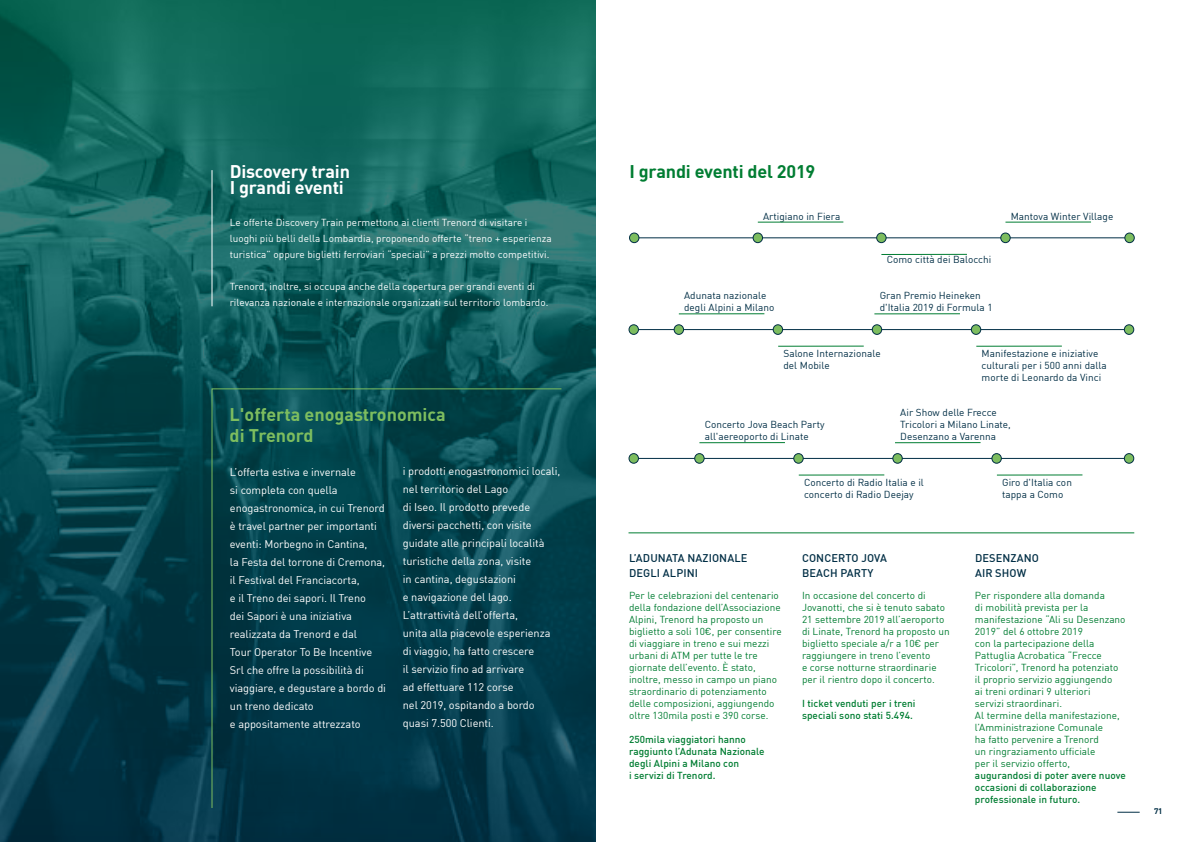
<style>
.page{position:relative;width:1191px;height:842px;background:#fff}
.page>*{position:absolute;margin:0;border:0;box-sizing:border-box;transform-origin:0 0}
.t1{font:700 18px/21.6px "DIN Pro";color:#7dbd5f}
.t2{font:700 18px/16px "DIN Pro";letter-spacing:-.01em;color:#fff}
.t3{font:700 18px "DIN Pro";letter-spacing:-.01em;color:#007d32}
.t4{font:11px/18px "DIN Pro";letter-spacing:-.005em;color:#fff}
.t5{font:500 11px/15px "DIN Pro";letter-spacing:.01em;color:#002e45}
.t6{font:10px/12px "DIN Pro";letter-spacing:.005em;color:#007d32}
.t7{font:10px/12px "DIN Pro";letter-spacing:.005em;color:#002e45}
.t8{font:10px/16px "DIN Pro";letter-spacing:.005em;color:#fff}
.t9{font:500 10px/12px "DIN Pro";letter-spacing:.005em;color:#007d32}
.t10{font:700 8px "DIN Pro";color:#002e45}
</style>
<div class="page">
<svg style="left:1117px;top:812px;width:22px;height:1px"></svg>
<svg style="left:0;top:0;width:595px;height:842px;background:#0d5657"></svg>
<hr style="left:212px;top:170px;width:1px;height:136px;background:#fff">
<hr style="left:634px;top:329px;width:498px;height:1px;background:#002e45">
<div style="left:1124px;top:325px;width:9px;height:9px;background:#7dbd5f;border-radius:50%"></div>
<div style="left:1123px;top:324px;width:11px;height:11px;border:1px solid #002e45;border-radius:50%"></div>
<div style="left:629px;top:325px;width:9px;height:9px;background:#7dbd5f;border-radius:50%"></div>
<div style="left:628px;top:324px;width:11px;height:11px;border:1px solid #002e45;border-radius:50%"></div>
<div style="left:773px;top:325px;width:9px;height:9px;background:#7dbd5f;border-radius:50%"></div>
<div style="left:772px;top:324px;width:11px;height:11px;border:1px solid #002e45;border-radius:50%"></div>
<svg style="left:971px;top:325px;width:9px;height:9px"></svg>
<div style="left:970px;top:324px;width:11px;height:11px;border:1px solid #002e45;border-radius:50%"></div>
<svg style="left:872px;top:325px;width:9px;height:9px"></svg>
<div style="left:871px;top:324px;width:11px;height:11px;border:1px solid #002e45;border-radius:50%"></div>
<hr style="left:679px;top:314px;width:85px;height:1px;background:#007d32">
<hr style="left:778px;top:346px;width:85px;height:1px;background:#007d32">
<div style="left:674px;top:325px;width:9px;height:9px;background:#7dbd5f;border-radius:50%"></div>
<div style="left:673px;top:324px;width:11px;height:11px;border:1px solid #002e45;border-radius:50%"></div>
<hr style="left:874px;top:314px;width:86px;height:1px;background:#007d32">
<hr style="left:976px;top:346px;width:85px;height:1px;background:#007d32">
<hr style="left:634px;top:458px;width:498px;height:1px;background:#002e45">
<svg style="left:1124px;top:454px;width:9px;height:9px"></svg>
<div style="left:1123px;top:453px;width:11px;height:11px;border:1px solid #002e45;border-radius:50%"></div>
<div style="left:629px;top:454px;width:9px;height:9px;background:#7dbd5f;border-radius:50%"></div>
<div style="left:628px;top:453px;width:11px;height:11px;border:1px solid #002e45;border-radius:50%"></div>
<div style="left:793px;top:454px;width:10px;height:9px;background:#7dbd5f;border-radius:50%"></div>
<div style="left:793px;top:453px;width:10px;height:11px;border:1px solid #002e45;border-radius:50%"></div>
<div style="left:992px;top:454px;width:9px;height:9px;background:#7dbd5f;border-radius:50%"></div>
<div style="left:991px;top:453px;width:10px;height:11px;border:1px solid #002e45;border-radius:50%"></div>
<div style="left:893px;top:454px;width:9px;height:9px;background:#7dbd5f;border-radius:50%"></div>
<div style="left:892px;top:453px;width:10px;height:11px;border:1px solid #002e45;border-radius:50%"></div>
<hr style="left:699px;top:442px;width:86px;height:1px;background:#007d32">
<hr style="left:798px;top:475px;width:86px;height:1px;background:#007d32">
<div style="left:694px;top:454px;width:10px;height:9px;background:#7dbd5f;border-radius:50%"></div>
<div style="left:694px;top:453px;width:10px;height:11px;border:1px solid #002e45;border-radius:50%"></div>
<hr style="left:895px;top:442px;width:85px;height:1px;background:#007d32">
<hr style="left:997px;top:475px;width:85px;height:1px;background:#007d32">
<hr style="left:634px;top:237px;width:499px;height:1px;background:#002e45">
<div style="left:1124px;top:233px;width:10px;height:10px;background:#7dbd5f;border-radius:50%"></div>
<div style="left:1124px;top:233px;width:10px;height:10px;border:1px solid #002e45;border-radius:50%"></div>
<div style="left:629px;top:233px;width:10px;height:10px;background:#7dbd5f;border-radius:50%"></div>
<div style="left:629px;top:233px;width:10px;height:10px;border:1px solid #002e45;border-radius:50%"></div>
<div style="left:753px;top:233px;width:9px;height:10px;background:#7dbd5f;border-radius:50%"></div>
<div style="left:752px;top:233px;width:11px;height:10px;border:1px solid #002e45;border-radius:50%"></div>
<div style="left:1000px;top:233px;width:10px;height:10px;background:#7dbd5f;border-radius:50%"></div>
<div style="left:1000px;top:233px;width:10px;height:10px;border:1px solid #002e45;border-radius:50%"></div>
<div style="left:876px;top:233px;width:10px;height:10px;background:#7dbd5f;border-radius:50%"></div>
<div style="left:876px;top:233px;width:10px;height:10px;border:1px solid #002e45;border-radius:50%"></div>
<hr style="left:758px;top:222px;width:85px;height:1px;background:#007d32">
<hr style="left:881px;top:254px;width:86px;height:1px;background:#007d32">
<hr style="left:1005px;top:222px;width:86px;height:1px;background:#007d32">
<svg style="left:211px;top:388px;width:351px;height:421px;background:#05404b"></svg>
<hr style="left:628px;top:532px;width:506px;height:1px;background:#007d32">
<h1 class="t3" style="left:629px;top:160px;width:187px">I grandi eventi del 2019</h1>
<p class="t7" style="left:763px;top:209px;width:79px">Artigiano in Fiera</p>
<h1 class="t2" style="left:230px;top:163px;width:122px">Discovery train<br>I grandi eventi</h1>
<p class="t8" style="left:230px;top:213px;width:324px">Le offerte Discovery Train permettono ai clienti Trenord di visitare i luoghi più belli della Lombardia, proponendo offerte “treno + esperienza turistica” oppure biglietti ferroviari “speciali” a prezzi molto competitivi.</p>
<p class="t8" style="left:230px;top:277px;width:320px">Trenord, inoltre, si occupa anche della copertura per grandi eventi di rilevanza nazionale e internazionale organizzati sul territorio lombardo.</p>
<p class="t7" style="left:684px;top:288px;width:92px">Adunata nazionale degli Alpini a Milano</p>
<p class="t7" style="left:1010px;top:209px;width:104px">Mantova Winter Village</p>
<p class="t7" style="left:886px;top:253px;width:106px">Como città dei Balocchi</p>
<p class="t7" style="left:879px;top:288px;width:114px">Gran Premio Heineken d'Italia 2019 di Formula 1</p>
<p class="t7" style="left:981px;top:346px;width:127px">Manifestazione e iniziative culturali per i 500 anni dalla morte di Leonardo da Vinci</p>
<p class="t7" style="left:783px;top:346px;width:99px">Salone Internazionale del Mobile</p>
<h1 class="t1" style="left:229px;top:403px;width:218px">L'offerta enogastronomica di Trenord</h1>
<p class="t4" style="left:230px;top:461px;width:158px">L’offerta estiva e invernale<br>si completa con quella enogastronomica, in cui Trenord è travel partner per importanti eventi: Morbegno in Cantina,<br>la Festa del torrone di Cremona, il Festival del Franciacorta,<br>e il Treno dei sapori. Il Treno<br>dei Sapori è una iniziativa realizzata da Trenord e dal<br>Tour Operator To Be Incentive<br>Srl che offre la possibilità di viaggiare, e degustare a bordo di un treno dedicato<br>e appositamente attrezzato</p>
<p class="t4" style="left:403px;top:461px;width:159px">i prodotti enogastronomici locali, nel territorio del Lago<br>di Iseo. Il prodotto prevede diversi pacchetti, con visite guidate alle principali località turistiche della zona, visite<br>in cantina, degustazioni<br>e navigazione del lago.<br>L’attrattività dell’offerta,<br>unita alla piacevole esperienza di viaggio, ha fatto crescere<br>il servizio fino ad arrivare<br>ad effettuare 112 corse<br>nel 2019, ospitando a bordo quasi 7.500 Clienti.</p>
<p class="t7" style="left:900px;top:405px;width:112px">Air Show delle Frecce<br>Tricolori a Milano Linate,<br>Desenzano a Varenna</p>
<p class="t7" style="left:1002px;top:475px;width:71px">Giro d'Italia con tappa a Como</p>
<p class="t7" style="left:704px;top:417px;width:121px">Concerto Jova Beach Party all'aereoporto di Linate</p>
<p class="t7" style="left:804px;top:475px;width:121px">Concerto di Radio Italia e il concerto di Radio Deejay</p>
<p class="t5" style="left:629px;top:550px;width:120px">L’ADUNATA NAZIONALE<br>DEGLI ALPINI</p>
<p class="t6" style="left:629px;top:588px;width:154px">Per le celebrazioni del centenario della fondazione dell’Associazione Alpini, Trenord ha proposto un biglietto a soli 10€, per consentire di viaggiare in treno e sui mezzi urbani di ATM per tutte le tre giornate dell’evento. È stato, inoltre, messo in campo un piano straordinario di potenziamento delle composizioni, aggiungendo oltre 130mila posti e 390 corse.</p>
<p class="t9" style="left:629px;top:733px;width:137px">250mila viaggiatori hanno raggiunto l’Adunata Nazionale degli Alpini a Milano con<br>i servizi di Trenord.</p>
<p class="t5" style="left:802px;top:550px;width:86px">CONCERTO JOVA<br>BEACH PARTY</p>
<p class="t6" style="left:802px;top:588px;width:149px">In occasione del concerto di<br>Jovanotti, che si è tenuto sabato<br>21 settembre 2019 all’aeroporto di Linate, Trenord ha proposto un biglietto speciale a/r a 10€ per raggiungere in treno l’evento<br>e corse notturne straordinarie per il rientro dopo il concerto.</p>
<p class="t9" style="left:802px;top:697px;width:115px">I ticket venduti per i treni speciali sono stati 5.494.</p>
<p class="t5" style="left:975px;top:550px;width:65px">DESENZANO<br>AIR SHOW</p>
<p class="t6" style="left:975px;top:588px;width:152px">Per rispondere alla domanda<br>di mobilità prevista per la manifestazione “Ali su Desenzano<br>2019” del 6 ottobre 2019<br>con la partecipazione della<br>Pattuglia Acrobatica “Frecce<br>Tricolori”, Trenord ha potenziato il proprio servizio aggiungendo<br>ai treni ordinari 9 ulteriori<br>servizi straordinari.<br>Al termine della manifestazione, l’Amministrazione Comunale<br>ha fatto pervenire a Trenord<br>un ringraziamento ufficiale<br>per il servizio offerto,</p>
<p class="t9" style="left:975px;top:769px;width:152px">augurandosi di poter avere nuove occasioni di collaborazione professionale in futuro.</p>
<p class="t10" style="left:1154px;top:806px;width:10px">71</p>
</div>
